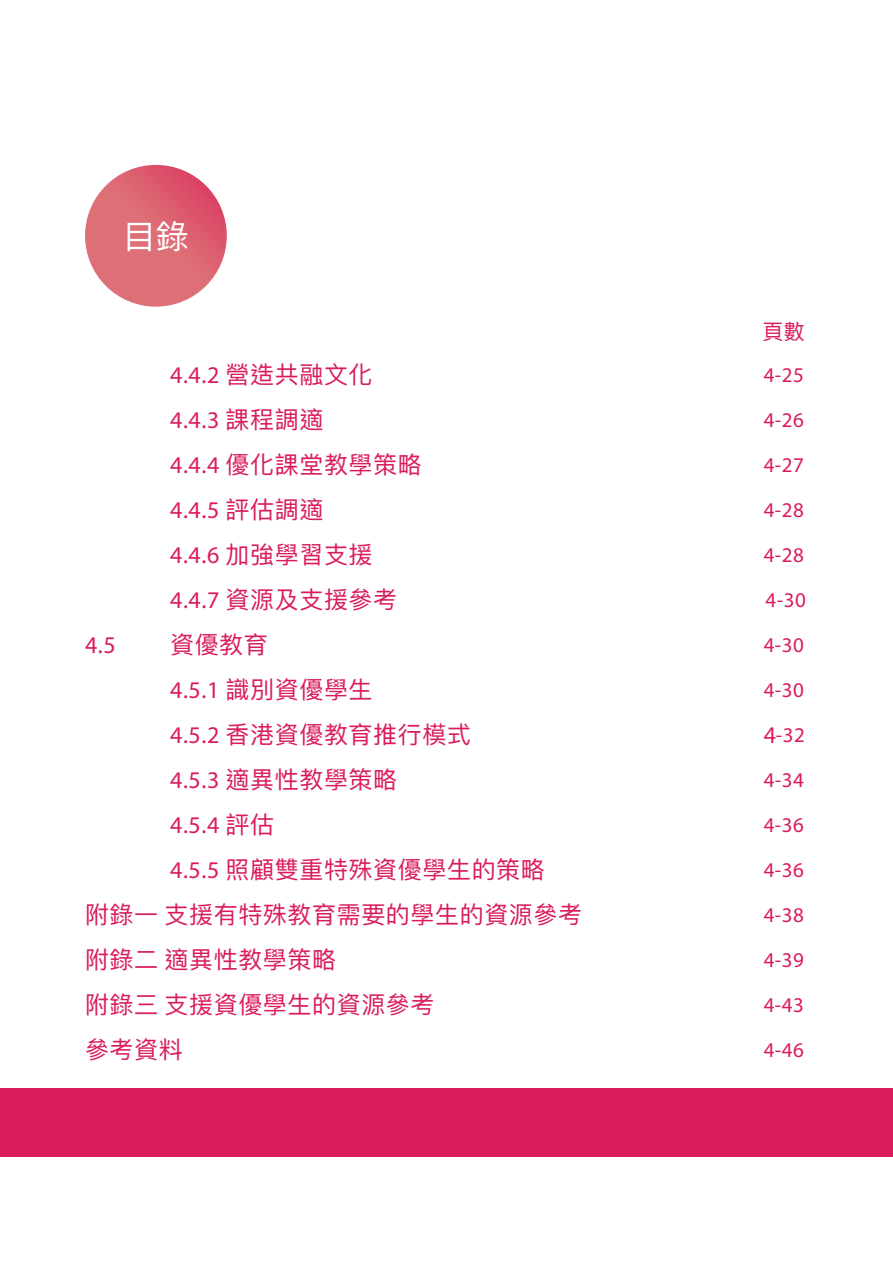
<style>
.page{position:relative;width:893px;height:1263px;background:#fff}
.page>*{position:absolute;margin:0;border:0;box-sizing:border-box;transform-origin:0 0}
.t1{font:33px "Ping Fang HK Regular";color:#fff}
.t2{font:24px "Ping Fang HK Regular";letter-spacing:.025em;color:#da1c5c}
.t3{font:24px "Myriad Pro";color:#da1c5c}
.t4{font:21px "Myriad Pro";color:#da1c5c}
.t5{font:21px "Ping Fang HK Regular";color:#da1c5c}
.s1{font-family:"Myriad Pro"}
.s2{font-family:"Ping Fang HK Regular"}
.s3{font-size:24px}
</style>
<div class="page">
<div style="left:0;top:1088px;width:893px;height:69px;background:#da1c5c"></div>
<svg style="left:85px;top:165px;width:142px;height:142px;background:#dc6773"></svg>
<p class="t1" style="left:123px;top:216px;width:67px">目錄</p>
<p class="t5" style="left:762px;top:319px;width:44px">頁數</p>
<p class="t2" style="left:170px;top:359px;width:204px"><span class="s1">4.4.2</span> 營造共融文化</p>
<p class="t4" style="left:764px;top:362px;width:42px">4-25</p>
<p class="t3" style="left:170px;top:405px;width:155px">4.4.3 <span class="s2">課程調適</span></p>
<p class="t4" style="left:764px;top:407px;width:42px">4-26</p>
<p class="t2" style="left:170px;top:449px;width:253px"><span class="s1">4.4.4</span> 優化課堂教學策略</p>
<p class="t4" style="left:764px;top:452px;width:42px">4-27</p>
<p class="t3" style="left:170px;top:495px;width:155px">4.4.5 <span class="s2">評估調適</span></p>
<p class="t4" style="left:764px;top:497px;width:42px">4-28</p>
<p class="t2" style="left:170px;top:539px;width:204px"><span class="s1">4.4.6</span> 加強學習支援</p>
<p class="t4" style="left:764px;top:542px;width:42px">4-28</p>
<p class="t2" style="left:170px;top:584px;width:229px"><span class="s1">4.4.7</span> 資源及支援參考</p>
<p class="t4" style="left:765px;top:587px;width:42px">4-30</p>
<p class="t3" style="left:85px;top:630px;width:32px">4.5</p>
<p class="t2" style="left:170px;top:629px;width:99px">資優教育</p>
<p class="t4" style="left:764px;top:632px;width:42px">4-30</p>
<p class="t2" style="left:170px;top:674px;width:204px"><span class="s1">4.5.1</span> 識別資優學生</p>
<p class="t4" style="left:764px;top:677px;width:42px">4-30</p>
<p class="t2" style="left:170px;top:719px;width:302px"><span class="s1">4.5.2</span> 香港資優教育推行模式</p>
<p class="t4" style="left:764px;top:722px;width:43px"><span class="s3">4</span>-32</p>
<p class="t2" style="left:170px;top:764px;width:229px"><span class="s1">4.5.3</span> 適異性教學策略</p>
<p class="t4" style="left:764px;top:767px;width:42px">4-34</p>
<p class="t3" style="left:170px;top:810px;width:106px">4.5.4 <span class="s2">評估</span></p>
<p class="t4" style="left:764px;top:812px;width:42px">4-36</p>
<p class="t2" style="left:170px;top:854px;width:376px"><span class="s1">4.5.5</span> 照顧雙重特殊資優學生的策略</p>
<p class="t4" style="left:764px;top:857px;width:42px">4-36</p>
<p class="t2" style="left:85px;top:899px;width:499px">附錄一支援有特殊教育需要的學生的資源參考</p>
<p class="t4" style="left:764px;top:902px;width:42px">4-38</p>
<p class="t2" style="left:85px;top:944px;width:253px">附錄二適異性教學策略</p>
<p class="t4" style="left:764px;top:947px;width:42px">4-39</p>
<p class="t2" style="left:85px;top:989px;width:351px">附錄三支援資優學生的資源參考</p>
<p class="t4" style="left:764px;top:992px;width:42px">4-43</p>
<p class="t2" style="left:85px;top:1034px;width:99px">參考資料</p>
<p class="t4" style="left:764px;top:1037px;width:42px">4-46</p>
</div>
